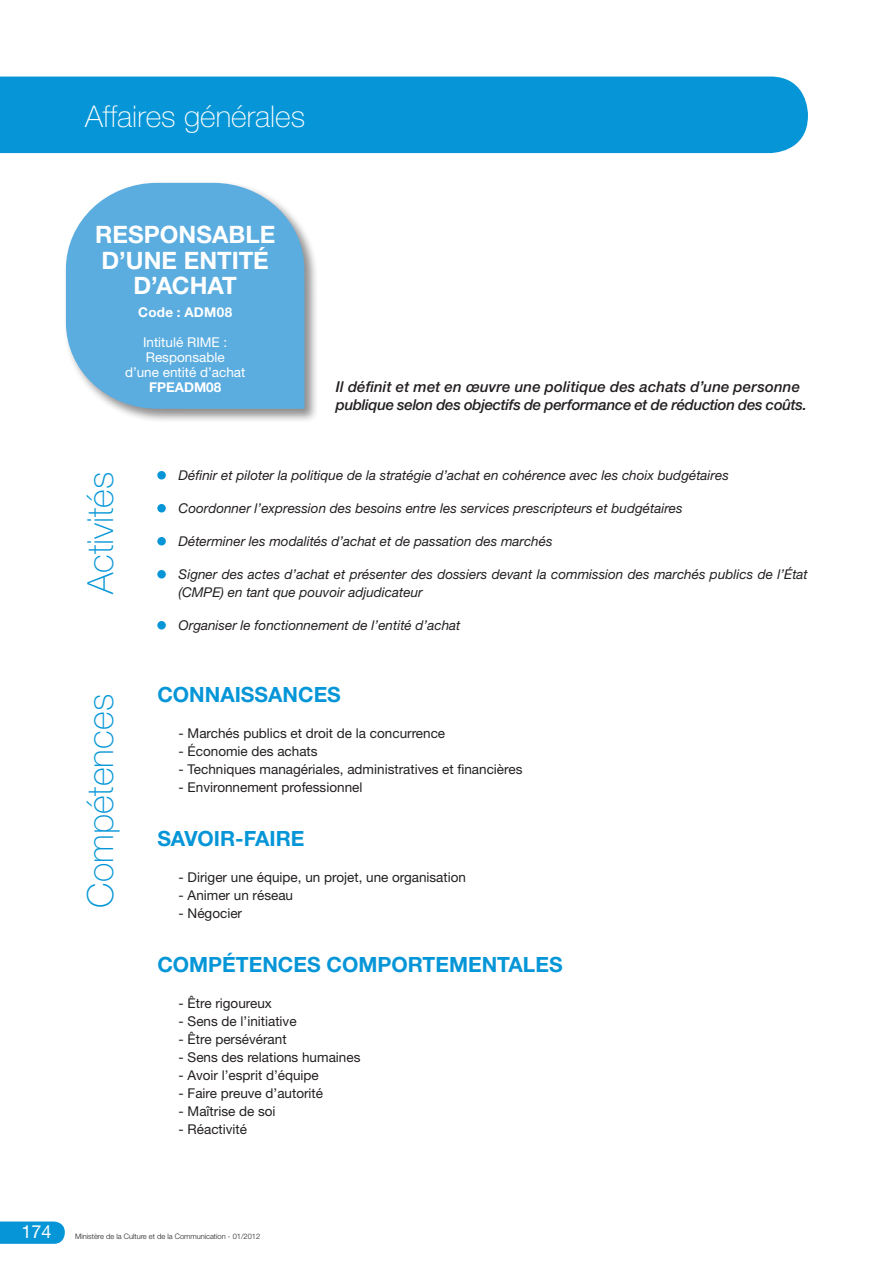
<style>
.page{position:relative;width:893px;height:1263px;background:#fff}
.page>*{position:absolute;margin:0;border:0;box-sizing:border-box;transform-origin:0 0}
.t1{font:100 36px "Helvetica Neue";color:#0696d7}
.t2{font:100 30px "Helvetica Neue";color:#fff}
.t3{font:700 24px/25.5px "Helvetica Neue";color:#fff;text-align:center}
._02-Texte_courant{font:700 21px "Helvetica Neue";color:#0696d7}
.t4{font:18px "Helvetica Neue";color:#fff}
._01_Définition_de_po{font:italic 500 15px/18px "Helvetica Neue";letter-spacing:-.015em;color:#231f20}
._02-Texte_courant-2{font:italic 13.5px/18px "Helvetica Neue";color:#231f20}
._02-Texte_courant-3{font:13.5px "Helvetica Neue";color:#231f20}
.t5{font:13.5px/15px "Helvetica Neue";color:#fff;text-align:center}
.t6{font:700 13.5px "Helvetica Neue";letter-spacing:.005em;color:#fff}
.t7{font:300 7.5px "Helvetica Neue";color:#231f20}
</style>
<div class="page">
<div style="left:0;top:77px;width:808px;height:76px;background:#0696d7"></div>
<div style="left:64px;top:181px;width:255px;height:242px;background:#231f20;opacity:.5"></div>
<svg style="left:66px;top:183px;width:238px;height:226px;background:#69b3e2"></svg>
<svg style="left:0;top:1221px;width:65px;height:23px"></svg>
<div style="left:157px;top:471px;width:9px;height:8px;background:#0696d7;border-radius:50%"></div>
<div style="left:157px;top:504px;width:9px;height:8px;background:#0696d7;border-radius:50%"></div>
<div style="left:157px;top:537px;width:9px;height:8px;background:#0696d7;border-radius:50%"></div>
<div style="left:157px;top:570px;width:9px;height:8px;background:#0696d7;border-radius:50%"></div>
<div style="left:157px;top:621px;width:9px;height:8px;background:#0696d7;border-radius:50%"></div>
<h2 class="t2" style="left:85px;top:99px;width:222px">Affaires générales</h2>
<p class="t3" style="left:95px;top:222px;width:182px">RESPONSABLE<br>D’UNE ENTITÉ<br>D’ACHAT</p>
<p class="t6" style="left:138px;top:304px;width:95px">Code : ADM08</p>
<p class="t5" style="left:143px;top:334px;width:86px">Intitulé RIME :</p>
<p class="t5" style="left:125px;top:349px;width:122px">Responsable<br>d’une entité d’achat</p>
<p class="t6" style="left:149px;top:379px;width:74px">FPEADM08</p>
<p class="_01_Définition_de_po" style="left:336px;top:378px;width:473px">Il définit et met en œuvre une politique des achats d’une personne publique selon des objectifs de performance et de réduction des coûts.</p>
<p class="t1" style="left:80px;top:594px;width:124px;rotate:-90deg">Activités</p>
<p class="_02-Texte_courant-2" style="left:179px;top:465px;width:552px">Définir et piloter la politique de la stratégie d’achat en cohérence avec les choix budgétaires</p>
<p class="_02-Texte_courant-2" style="left:179px;top:498px;width:506px">Coordonner l’expression des besoins entre les services prescripteurs et budgétaires</p>
<p class="_02-Texte_courant-2" style="left:179px;top:531px;width:375px">Déterminer les modalités d’achat et de passation des marchés</p>
<p class="_02-Texte_courant-2" style="left:179px;top:564px;width:631px">Signer des actes d’achat et présenter des dossiers devant la commission des marchés publics de l’État (CMPE) en tant que pouvoir adjudicateur</p>
<p class="_02-Texte_courant-2" style="left:179px;top:615px;width:283px">Organiser le fonctionnement de l’entité d’achat</p>
<p class="t1" style="left:80px;top:907px;width:215px;rotate:-90deg">Compétences</p>
<p class="_02-Texte_courant" style="left:157px;top:681px;width:185px">CONNAISSANCES</p>
<p class="_02-Texte_courant-3" style="left:179px;top:725px;width:268px">- Marchés publics et droit de la concurrence</p>
<p class="_02-Texte_courant-3" style="left:179px;top:743px;width:141px">- Économie des achats</p>
<p class="_02-Texte_courant-3" style="left:179px;top:761px;width:345px">- Techniques managériales, administratives et financières</p>
<p class="_02-Texte_courant-3" style="left:179px;top:779px;width:185px">- Environnement professionnel</p>
<p class="_02-Texte_courant" style="left:157px;top:825px;width:149px">SAVOIR-FAIRE</p>
<p class="_02-Texte_courant-3" style="left:179px;top:869px;width:289px">- Diriger une équipe, un projet, une organisation</p>
<p class="_02-Texte_courant-3" style="left:179px;top:887px;width:116px">- Animer un réseau</p>
<p class="_02-Texte_courant-3" style="left:179px;top:905px;width:65px">- Négocier</p>
<p class="_02-Texte_courant" style="left:157px;top:951px;width:407px">COMPÉTENCES COMPORTEMENTALES</p>
<p class="_02-Texte_courant-3" style="left:179px;top:995px;width:95px">- Être rigoureux</p>
<p class="_02-Texte_courant-3" style="left:179px;top:1013px;width:120px">- Sens de l’initiative</p>
<p class="_02-Texte_courant-3" style="left:179px;top:1031px;width:110px">- Être persévérant</p>
<p class="_02-Texte_courant-3" style="left:179px;top:1049px;width:183px">- Sens des relations humaines</p>
<p class="_02-Texte_courant-3" style="left:179px;top:1067px;width:142px">- Avoir l’esprit d’équipe</p>
<p class="_02-Texte_courant-3" style="left:179px;top:1085px;width:146px">- Faire preuve d’autorité</p>
<p class="_02-Texte_courant-3" style="left:179px;top:1103px;width:99px">- Maîtrise de soi</p>
<p class="_02-Texte_courant-3" style="left:179px;top:1121px;width:70px">- Réactivité</p>
<h3 class="t4" style="left:21px;top:1221px;width:32px">174</h3>
<p class="t7" style="left:75px;top:1231px;width:187px">Ministère de la Culture et de la Communication - 01/2012</p>
</div>
